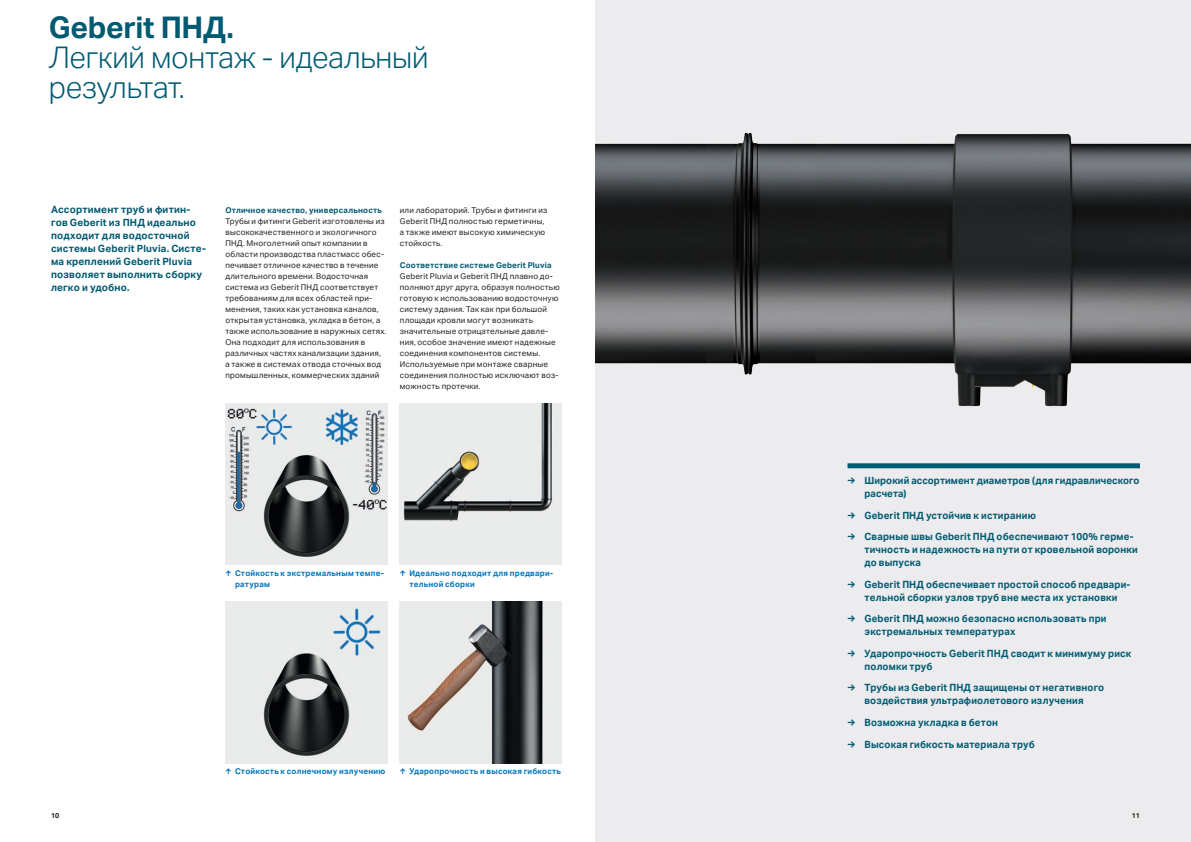
<style>
.page{position:relative;width:1191px;height:842px;background:#fff}
.page>*{position:absolute;margin:0;border:0;box-sizing:border-box;transform-origin:0 0}
._2_12_chapter_headli{font:300 30px/30px "Aktiv Grotesk Geberit";letter-spacing:-.005em;color:#005a72}
._2_11_chapter_headli{font:700 30px "Aktiv Grotesk Geberit";letter-spacing:-.01em;color:#005a72}
.Captiontext_on_Image{font:700 10px/13px "Aktiv Grotesk Geberit";letter-spacing:.02em;color:#005a72}
._2_91_chapter_theme{font:700 10px/13px "Aktiv Grotesk Geberit";letter-spacing:.02em;color:#005a72}
._2_93_chapter_theme{font:8px/11px "Aktiv Grotesk Geberit";letter-spacing:.025em;color:#231f20}
._2_92_chapter_theme{font:700 8px/11px "Aktiv Grotesk Geberit";letter-spacing:.03em;color:#0076be}
._2_92_chapter_theme-2{font:700 8px "Aktiv Grotesk Geberit";letter-spacing:.025em;color:#005a72}
.t1{font:700 7px "Aktiv Grotesk Geberit";color:#231f20}
</style>
<div class="page">
<div style="left:595px;top:0;width:596px;height:842px;background:#ececee"></div>
<img style="left:595px;top:132px;width:596px;height:275px">
<img style="left:225px;top:403px;width:162px;height:162px">
<img style="left:400px;top:403px;width:161px;height:162px">
<img style="left:225px;top:602px;width:162px;height:161px">
<img style="left:400px;top:602px;width:161px;height:161px">
<div style="left:847px;top:463px;width:293px;height:5px;background:#005a72"></div>
<p class="_2_11_chapter_headli" style="left:49px;top:9px;width:187px">Geberit ПНД.</p>
<p class="_2_12_chapter_headli" style="left:49px;top:43px;width:381px">Легкий монтаж - идеальный результат.</p>
<p class="_2_91_chapter_theme" style="left:51px;top:203px;width:156px">Ассортимент труб и фитин&shy;гов Geberit из ПНД идеально подходит для водосточной системы Geberit Pluvia. Систе&shy;ма креплений Geberit Pluvia позволяет выполнить сборку легко и удобно.</p>
<p class="_2_93_chapter_theme" style="left:400px;top:204px;width:149px">или лабораторий. Трубы и фитинги из<br>Geberit ПНД полностью герметичны, а также имеют высокую химическую стойкость.</p>
<p class="_2_92_chapter_theme-2" style="left:225px;top:205px;width:158px">Отличное качество, универсальность</p>
<p class="_2_93_chapter_theme" style="left:225px;top:215px;width:163px">Трубы и фитинги Geberit изготовлены из высококачественного и экологичного ПНД. Многолетний опыт компании в области производства пластмасс обес&shy;печивает отличное качество в течение длительного времени. Водосточная система из Geberit ПНД соответствует требованиям для всех областей при&shy;менения, таких как установка каналов, открытая установка, укладка в бетон, а также использование в наружных сетях.<br>Она подходит для использования в различных частях канализации здания, а также в системах отвода сточных вод промышленных, коммерческих зданий</p>
<p class="_2_92_chapter_theme-2" style="left:400px;top:260px;width:153px">Соответствие системе Geberit Pluvia</p>
<p class="_2_93_chapter_theme" style="left:400px;top:270px;width:161px">Geberit Pluvia и Geberit ПНД плавно до&shy;полняют друг друга, образуя полностью готовую к использованию водосточную систему здания. Так как при большой площади кровли могут возникать значительные отрицательные давле&shy;ния, особое значение имеют надежные соединения компонентов системы.<br>Используемые при монтаже сварные соединения полностью исключают воз&shy;можность протечки.</p>
<p class="_2_92_chapter_theme" style="left:235px;top:567px;width:151px;text-indent:-10px">↑ Стойкость к экстремальным темпе&shy;ратурам</p>
<p class="_2_92_chapter_theme" style="left:409px;top:567px;width:145px;text-indent:-10px">↑ Идеально подходит для предвари&shy;тельной сборки</p>
<p class="_2_92_chapter_theme" style="left:225px;top:765px;width:161px">↑ Стойкость к солнечному излучению</p>
<p class="_2_92_chapter_theme" style="left:400px;top:765px;width:163px">↑ Ударопрочность и высокая гибкость</p>
<p class="Captiontext_on_Image" style="left:864px;top:474px;width:276px;text-indent:-17px">→ Широкий ассортимент диаметров (для гидравлического расчета)</p>
<p class="Captiontext_on_Image" style="left:847px;top:509px;width:190px">→ Geberit ПНД устойчив к истиранию</p>
<p class="Captiontext_on_Image" style="left:864px;top:530px;width:275px;text-indent:-17px">→ Сварные швы Geberit ПНД обеспечивают 100% герме&shy;тичность и надежность на пути от кровельной воронки до выпуска</p>
<p class="Captiontext_on_Image" style="left:847px;top:578px;width:284px;text-align:center">→ Geberit ПНД обеспечивает простой способ предвари&shy;тельной сборки узлов труб вне места их установки</p>
<p class="Captiontext_on_Image" style="left:864px;top:612px;width:243px;text-indent:-17px">→ Geberit ПНД можно безопасно использовать при экстремальных температурах</p>
<p class="Captiontext_on_Image" style="left:864px;top:647px;width:268px;text-indent:-17px">→ Ударопрочность Geberit ПНД сводит к минимуму риск поломки труб</p>
<p class="Captiontext_on_Image" style="left:847px;top:681px;width:258px;text-align:center">→ Трубы из Geberit ПНД защищены от негативного воздействия ультрафиолетового излучения</p>
<p class="Captiontext_on_Image" style="left:847px;top:716px;width:152px">→ Возможна укладка в бетон</p>
<p class="Captiontext_on_Image" style="left:847px;top:737px;width:189px">→ Высокая гибкость материала труб</p>
<p class="t1" style="left:51px;top:811px;width:10px">10</p>
<p class="t1" style="left:1131px;top:811px;width:10px">11</p>
</div>
